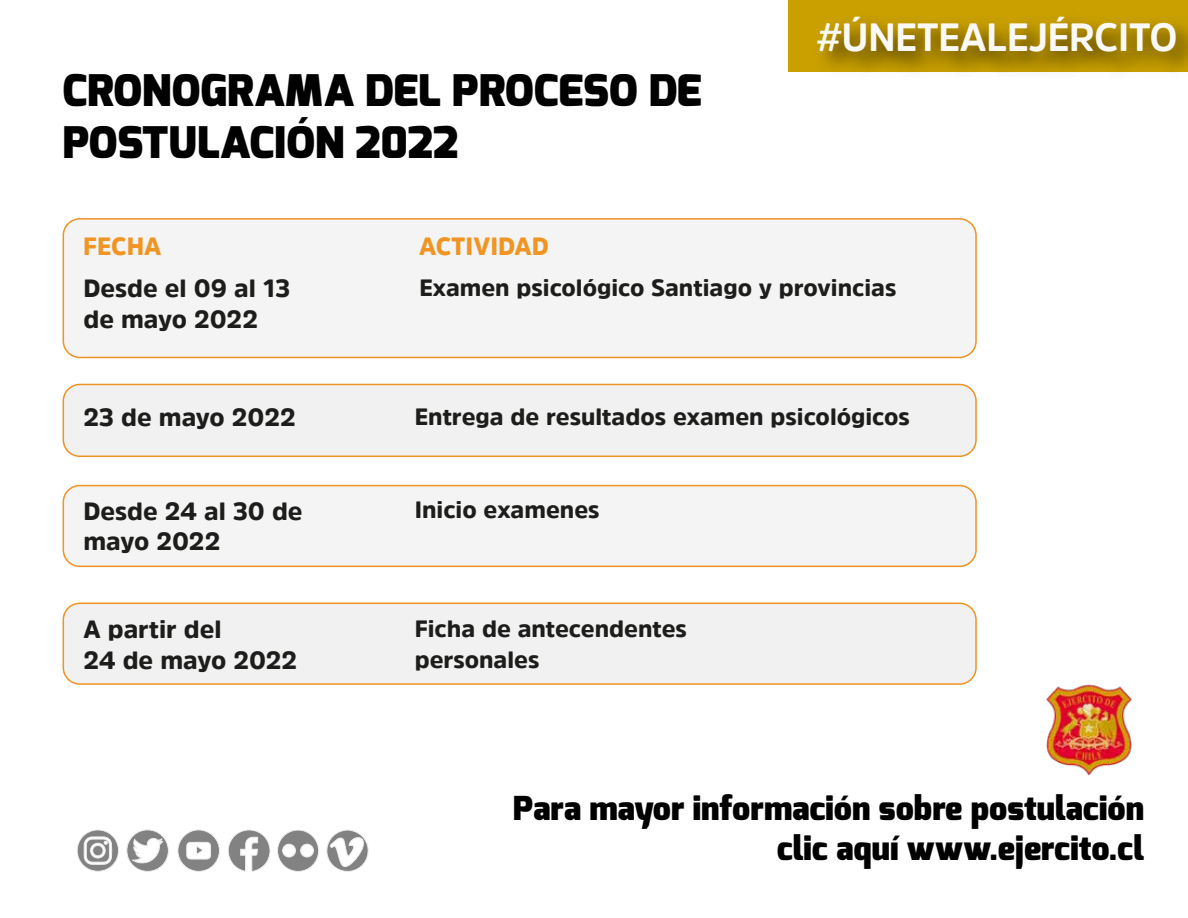
<style>
.page{position:relative;width:1188px;height:918px;background:#fff}
.page>*{position:absolute;margin:0;border:0;box-sizing:border-box;transform-origin:0 0}
.t1{font:110.1px "Myriad Pro";color:#000;scale:.33 1}
.t2{font:900 43.5px/52.2px "Exo";color:#000}
.t3{font:700 39.3px "Amsi Pro";letter-spacing:-.02em;color:#faf9f7}
.t4{font:900 33px/39.6px "Exo";color:#000;text-align:right}
.t5{font:900 24.9px/30.8px "Amsi Pro";color:#1d1d1b}
.t6{font:900 24.9px "Amsi Pro";color:#f09424}
.t7{font:900 23.55px/30.8px "Amsi Pro";color:#1d1d1b}
</style>
<div class="page">
<div style="left:63px;top:219px;width:913px;height:138px;background:#f4f4f4;border-radius:17px"></div>
<div style="left:63px;top:218px;width:914px;height:140px;border:2px solid #ef9324;border-radius:17px"></div>
<div style="left:63px;top:384px;width:913px;height:72px;background:#f1f1f1;border-radius:17px"></div>
<div style="left:63px;top:384px;width:914px;height:73px;border:2px solid #ef9324;border-radius:17px"></div>
<div style="left:63px;top:486px;width:913px;height:80px;background:#f4f4f4;border-radius:17px"></div>
<div style="left:63px;top:485px;width:914px;height:82px;border:2px solid #ef9324;border-radius:17px"></div>
<div style="left:63px;top:603px;width:913px;height:81px;background:#f1f1f1;border-radius:17px"></div>
<div style="left:63px;top:603px;width:914px;height:82px;border:2px solid #ef9324;border-radius:17px"></div>
<img style="left:1046px;top:684px;width:86px;height:92px">
<svg style="left:788px;top:1px;width:400px;height:71px;background:#b38e00"></svg>
<svg style="left:77px;top:829px;width:42px;height:43px"></svg>
<div style="left:93px;top:845px;width:10px;height:11px;background:#828282;border-radius:50%"></div>
<div style="left:92px;top:845px;width:11px;height:11px;border:1px solid #eeedec;border-radius:50%"></div>
<svg style="left:228px;top:829px;width:42px;height:43px"></svg>
<svg style="left:126px;top:830px;width:43px;height:42px"></svg>
<svg style="left:178px;top:830px;width:42px;height:42px"></svg>
<svg style="left:277px;top:830px;width:42px;height:42px"></svg>
<svg style="left:326px;top:830px;width:43px;height:42px"></svg>
<h2 class="t2" style="left:62px;top:65px;width:641px">CRONOGRAMA DEL PROCESO DE<br>POSTULACIÓN 2022</h2>
<p class="t6" style="left:83px;top:229px;width:80px">FECHA</p>
<p class="t6" style="left:419px;top:229px;width:131px">ACTIVIDAD</p>
<h3 class="t3" style="left:817px;top:10px;width:362px">#ÚNETEALEJÉRCITO</h3>
<p class="t5" style="left:83px;top:272px;width:208px">Desde el 09 al 13 de mayo 2022</p>
<p class="t7" style="left:419px;top:272px;width:479px">Examen psicológico Santiago y provincias</p>
<p class="t5" style="left:83px;top:401px;width:214px">23 de mayo 2022</p>
<p class="t7" style="left:415px;top:401px;width:497px">Entrega de resultados examen psicológicos</p>
<p class="t5" style="left:83px;top:495px;width:221px">Desde 24 al 30 de mayo 2022</p>
<p class="t5" style="left:83px;top:613px;width:215px">A partir del<br>24 de mayo 2022</p>
<p class="t7" style="left:415px;top:494px;width:186px">Inicio examenes</p>
<p class="t7" style="left:415px;top:613px;width:274px">Ficha de antecendentes personales</p>
<h1 class="t1" style="left:514px;top:760px;width:1954px">https://ejercito.cl/descargas/desktop/OTQx</h1>
<h3 class="t4" style="left:513px;top:789px;width:633px">Para mayor información sobre postulación clic aquí www.ejercito.cl</h3>
</div>
